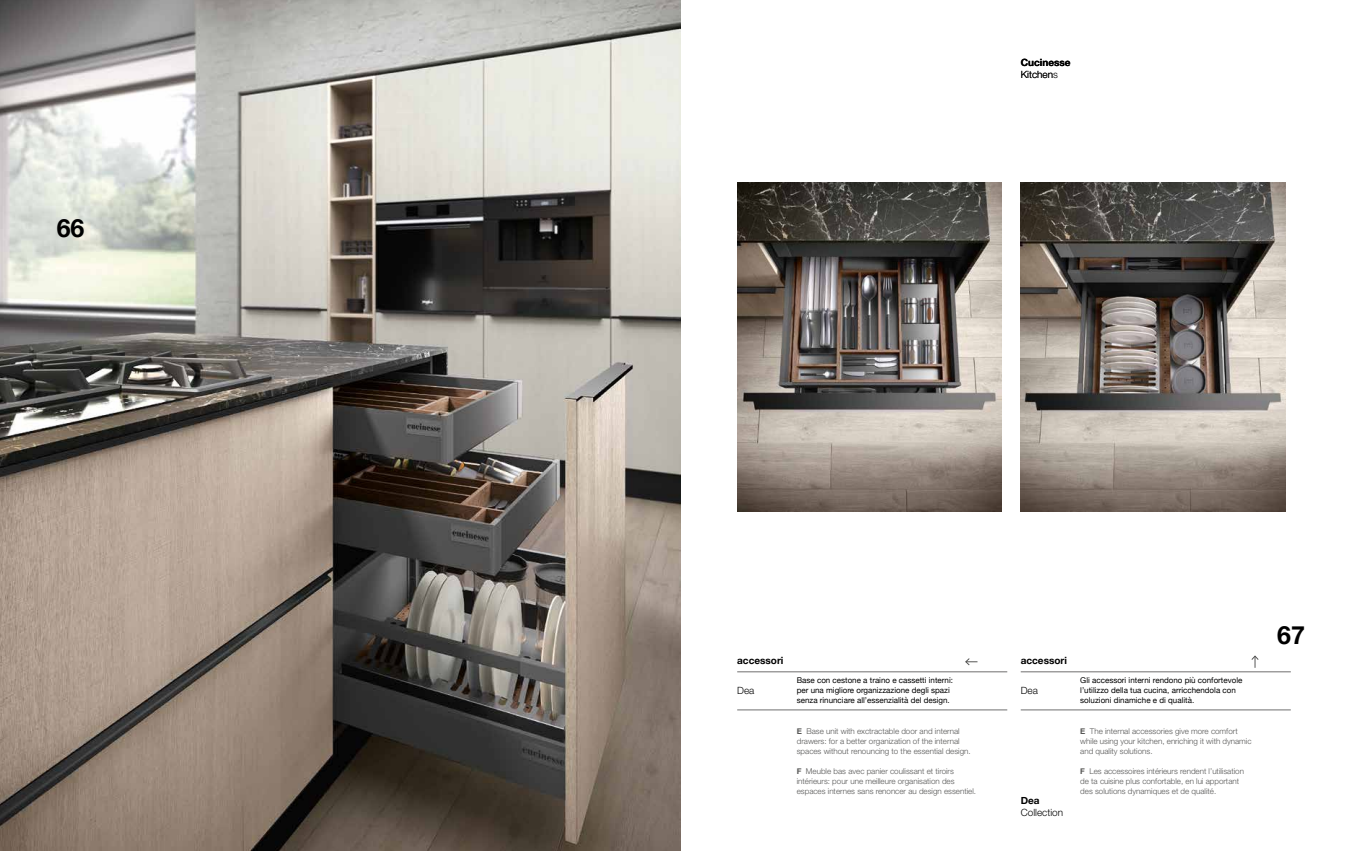
<style>
.page{position:relative;width:1361px;height:851px;background:#fff}
.page>*{position:absolute;margin:0;border:0;box-sizing:border-box;transform-origin:0 0}
.t1{font:700 25px "Helvetica Neue";color:#000}
.t2{font:700 10px "Helvetica Neue";color:#000}
.t3{font:300 10px "Helvetica Neue LT Std";color:#000}
.t4{font:300 8px/10px "Helvetica Neue LT Std";color:#575756}
.t5{font:8px/10px "Helvetica Neue";color:#000}
.s1{font-family:"Helvetica Neue";font-weight:700}
</style>
<div class="page">
<img style="left:0;top:0;width:680px;height:850px">
<hr style="left:1020px;top:709px;width:270px;height:1px;background:#706f6f">
<hr style="left:1020px;top:671px;width:270px;height:1px;background:#706f6f">
<img style="left:737px;top:182px;width:264px;height:329px">
<hr style="left:737px;top:709px;width:270px;height:1px;background:#706f6f">
<hr style="left:737px;top:671px;width:270px;height:1px;background:#706f6f">
<svg style="left:1251px;top:655px;width:8px;height:12px"></svg>
<svg style="left:965px;top:658px;width:12px;height:7px"></svg>
<img style="left:1020px;top:182px;width:265px;height:329px">
<h1 class="t1" style="left:57px;top:208px;width:29px">66</h1>
<p class="t2" style="left:1020px;top:55px;width:51px">Cucinesse</p>
<p class="t3" style="left:1020px;top:69px;width:39px">Kitchens</p>
<p class="t2" style="left:737px;top:652px;width:48px">accessori</p>
<p class="t3" style="left:737px;top:684px;width:19px">Dea</p>
<p class="t5" style="left:797px;top:676px;width:158px">Base con cestone a traino e cassetti interni: per una migliore organizzazione degli spazi senza rinunciare all’essenzialità del design.</p>
<p class="t4" style="left:797px;top:725px;width:175px"><span class="s1">E</span> Base unit with exctractable door and internal drawers: for a better organization of the internal spaces without renouncing to the essential design.</p>
<p class="t4" style="left:797px;top:765px;width:181px"><span class="s1">F</span> Meuble bas avec panier coulissant et tiroirs intérieurs: pour une meilleure organisation des espaces internes sans renoncer au design essentiel.</p>
<p class="t2" style="left:1020px;top:652px;width:48px">accessori</p>
<p class="t3" style="left:1020px;top:684px;width:19px">Dea</p>
<p class="t2" style="left:1020px;top:792px;width:20px">Dea</p>
<p class="t3" style="left:1020px;top:806px;width:44px">Collection</p>
<p class="t5" style="left:1080px;top:676px;width:164px">Gli accessori interni rendono più confortevole l’utilizzo della tua cucina, arricchendola con soluzioni dinamiche e di qualità.</p>
<p class="t4" style="left:1080px;top:725px;width:173px"><span class="s1">E</span> The internal accessories give more comfort while using your kitchen, enriching it with dynamic and quality solutions.</p>
<p class="t4" style="left:1080px;top:765px;width:165px"><span class="s1">F</span> Les accessoires intérieurs rendent l’utilisation de ta cuisine plus confortable, en lui apportant des solutions dynamiques et de qualité.</p>
<h1 class="t1" style="left:1277px;top:615px;width:29px">67</h1>
</div>
